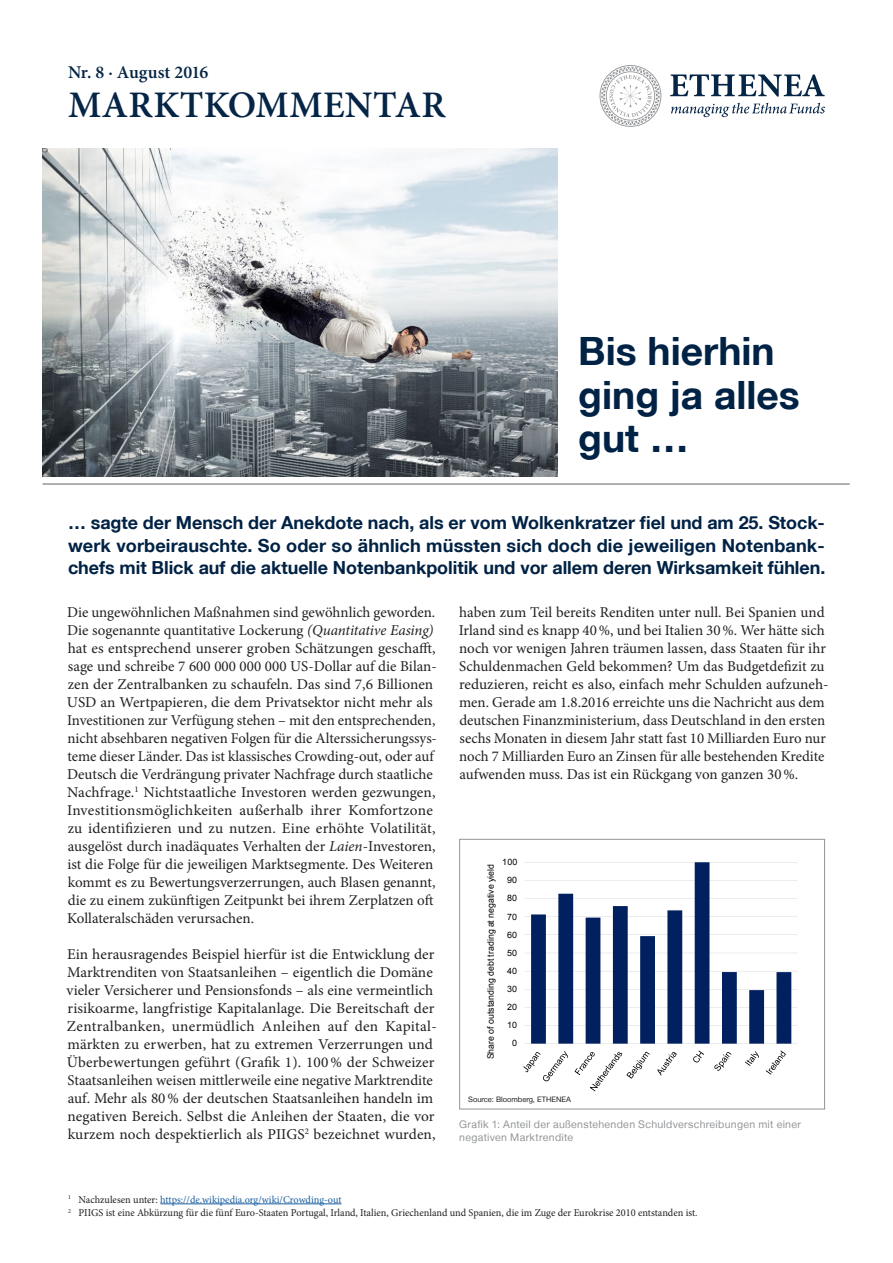
<style>
.page{position:relative;width:893px;height:1263px;background:#fff}
.page>*{position:absolute;margin:0;border:0;box-sizing:border-box;transform-origin:0 0}
.t1{font:700 39px/43.5px "Helvetica Neue LT";color:#024}
.t2{font:600 37.5px "Minion Pro";letter-spacing:.01em;color:#052546}
.t3{font:700 18px/22.5px "Helvetica Neue LT";color:#024;text-align:justify}
.t4{font:600 18px "Minion Pro";letter-spacing:-.005em;color:#052546}
.Fließtext{font:15px/18px "Minion Pro";color:#231f20}
.Fließtext-2{font:10.5px/13.5px "Minion Pro";color:#231f20}
.Legenden{font:10.5px/13.5px "Helvetica Neue LT";letter-spacing:.03em;color:#939598}
.t5{font:9px "Arial";letter-spacing:.005em;color:#000}
.t6{font:8.7px "Arial";letter-spacing:.005em;color:#000}
.Überschrift_Grafiken{font:7.5px "Helvetica Neue LT";color:#231f20}
.s1{font-style:italic}
.s2{color:#175d9e}
</style>
<div class="page">
<img style="left:43px;top:148px;width:514px;height:328px">
<hr style="left:43px;top:483px;width:807px;height:2px;background:#939598">
<div style="left:459px;top:839px;width:366px;height:270px;border:1px solid #939598"></div>
<hr style="left:525px;top:1043px;width:272px;height:1px;background:#c6c6c6">
<hr style="left:525px;top:1025px;width:272px;height:1px;background:#c6c6c6">
<hr style="left:525px;top:1007px;width:272px;height:1px;background:#c6c6c6">
<hr style="left:525px;top:989px;width:272px;height:1px;background:#c6c6c6">
<hr style="left:525px;top:971px;width:272px;height:1px;background:#c6c6c6">
<hr style="left:525px;top:953px;width:272px;height:1px;background:#c6c6c6">
<hr style="left:525px;top:935px;width:272px;height:1px;background:#c6c6c6">
<hr style="left:525px;top:916px;width:272px;height:1px;background:#c6c6c6">
<hr style="left:525px;top:898px;width:272px;height:1px;background:#c6c6c6">
<hr style="left:525px;top:880px;width:272px;height:1px;background:#c6c6c6">
<hr style="left:525px;top:862px;width:272px;height:1px;background:#c6c6c6">
<svg style="left:531px;top:862px;width:260px;height:182px"></svg>
<svg style="left:523px;top:1051px;width:45px;height:30px"></svg>
<svg style="left:574px;top:1052px;width:76px;height:39px"></svg>
<svg style="left:657px;top:1052px;width:20px;height:24px"></svg>
<svg style="left:693px;top:1050px;width:11px;height:12px"></svg>
<svg style="left:714px;top:1052px;width:17px;height:19px"></svg>
<svg style="left:745px;top:1051px;width:14px;height:15px"></svg>
<svg style="left:766px;top:1050px;width:20px;height:25px"></svg>
<hr style="left:160px;top:1203px;width:181px;height:1px;background:#175d9e">
<svg style="left:670px;top:74px;width:155px;height:23px"></svg>
<svg style="left:671px;top:103px;width:154px;height:14px"></svg>
<svg style="left:599px;top:65px;width:63px;height:62px"></svg>
<p class="t4" style="left:68px;top:60px;width:142px">Nr. 8 · August 2016</p>
<p class="t2" style="left:68px;top:79px;width:379px">MARKTKOMMENTAR</p>
<p class="t1" style="left:578px;top:329px;width:223px">Bis hierhin ging ja alles gut …</p>
<p class="t3" style="left:68px;top:511px;width:759px">… sagte der Mensch der Anekdote nach, als er vom Wolkenkratzer fiel und am 25. Stock&shy;werk vorbeirauschte. So oder so ähnlich müssten sich doch die jeweiligen Notenbank&shy;chefs mit Blick auf die aktuelle Notenbankpolitik und vor allem deren Wirksamkeit fühlen.</p>
<p class="Fließtext" style="left:67px;top:603px;width:370px">Die ungewöhnlichen Maßnahmen sind gewöhnlich geworden.</p>
<p class="Fließtext" style="left:67px;top:621px;width:372px">Die sogenannte quantitative Lockerung <span class="s1">(Quantitative Easing) </span>hat es entsprechend unserer groben Schätzungen geschafft, sage und schreibe 7 600 000 000 000 US-Dollar auf die Bilan&shy;zen der Zentralbanken zu schaufeln. Das sind 7,6 Billionen USD an Wertpapieren, die dem Privatsektor nicht mehr als Investitionen zur Verfügung stehen – mit den entsprechenden, nicht absehbaren negativen Folgen für die Alterssicherungssys&shy;teme dieser Länder. Das ist klassisches Crowding-out, oder auf Deutsch die Verdrängung privater Nachfrage durch staatliche Nachfrage.<sup>1</sup> Nichtstaatliche Investoren werden gezwungen, Investitionsmöglichkeiten außerhalb ihrer Komfortzone zu identifizieren und zu nutzen. Eine erhöhte Volatilität, ausgelöst durch inadäquates Verhalten der <span class="s1">Laien</span>-Investoren, ist die Folge für die jeweiligen Marktsegmente. Des Weiteren kommt es zu Bewertungsverzerrungen, auch Blasen genannt, die zu einem zukünftigen Zeitpunkt bei ihrem Zerplatzen oft Kollateralschäden verursachen.</p>
<p class="Fließtext" style="left:67px;top:945px;width:372px">Ein herausragendes Beispiel hierfür ist die Entwicklung der Marktrenditen von Staatsanleihen – eigentlich die Domäne vieler Versicherer und Pensionsfonds – als eine vermeintlich risikoarme, langfristige Kapitalanlage. Die Bereitschaft der Zentralbanken, unermüdlich Anleihen auf den Kapital&shy;märkten zu erwerben, hat zu extremen Verzerrungen und Überbewertungen geführt (Grafik 1). 100% der Schweizer Staatsanleihen weisen mittlerweile eine negative Marktrendite auf. Mehr als 80% der deutschen Staatsanleihen handeln im negativen Bereich. Selbst die Anleihen der Staaten, die vor kurzem noch despektierlich als PIIGS<sup>2</sup> bezeichnet wurden,</p>
<p class="Fließtext" style="left:459px;top:603px;width:371px">haben zum Teil bereits Renditen unter null. Bei Spanien und Irland sind es knapp 40%, und bei Italien 30%. Wer hätte sich noch vor wenigen Jahren träumen lassen, dass Staaten für ihr Schuldenmachen Geld bekommen? Um das Budgetdefizit zu reduzieren, reicht es also, einfach mehr Schulden aufzuneh&shy;men. Gerade am 1.8.2016 erreichte uns die Nachricht aus dem deutschen Finanzministerium, dass Deutschland in den ersten sechs Monaten in diesem Jahr statt fast 10 Milliarden Euro nur noch 7 Milliarden Euro an Zinsen für alle bestehenden Kredite aufwenden muss. Das ist ein Rückgang von ganzen 30%.</p>
<p class="t6" style="left:502px;top:856px;width:17px">100</p>
<p class="t5" style="left:485px;top:1059px;width:197px;rotate:-90deg">Share of outstanding debt trading at negative yield</p>
<p class="Überschrift_Grafiken" style="left:468px;top:1095px;width:104px">Source: Bloomberg, ETHENEA</p>
<p class="t6" style="left:507px;top:874px;width:11px">90</p>
<p class="t6" style="left:507px;top:892px;width:11px">80</p>
<p class="t6" style="left:507px;top:910px;width:11px">70</p>
<p class="t6" style="left:507px;top:928px;width:11px">60</p>
<p class="t6" style="left:507px;top:947px;width:11px">50</p>
<p class="t6" style="left:507px;top:965px;width:11px">40</p>
<p class="t6" style="left:507px;top:983px;width:11px">30</p>
<p class="t6" style="left:507px;top:1001px;width:11px">20</p>
<p class="t6" style="left:507px;top:1019px;width:11px">10</p>
<p class="t6" style="left:512px;top:1037px;width:6px">0</p>
<p class="Legenden" style="left:459px;top:1117px;width:343px">Grafik 1: Anteil der außenstehenden Schuldverschreibungen mit einer negativen Marktrendite</p>
<p class="Fließtext-2" style="left:68px;top:1193px;width:631px"><sup>1</sup> Nachzulesen unter: <span class="s2">https://de.wikipedia.org/wiki/Crowding-out<br></span><sup>2</sup> PIIGS ist eine Abkürzung für die fünf Euro-Staaten Portugal, Irland, Italien, Griechenland und Spanien, die im Zuge der Eurokrise 2010 entstanden ist.</p>
</div>
